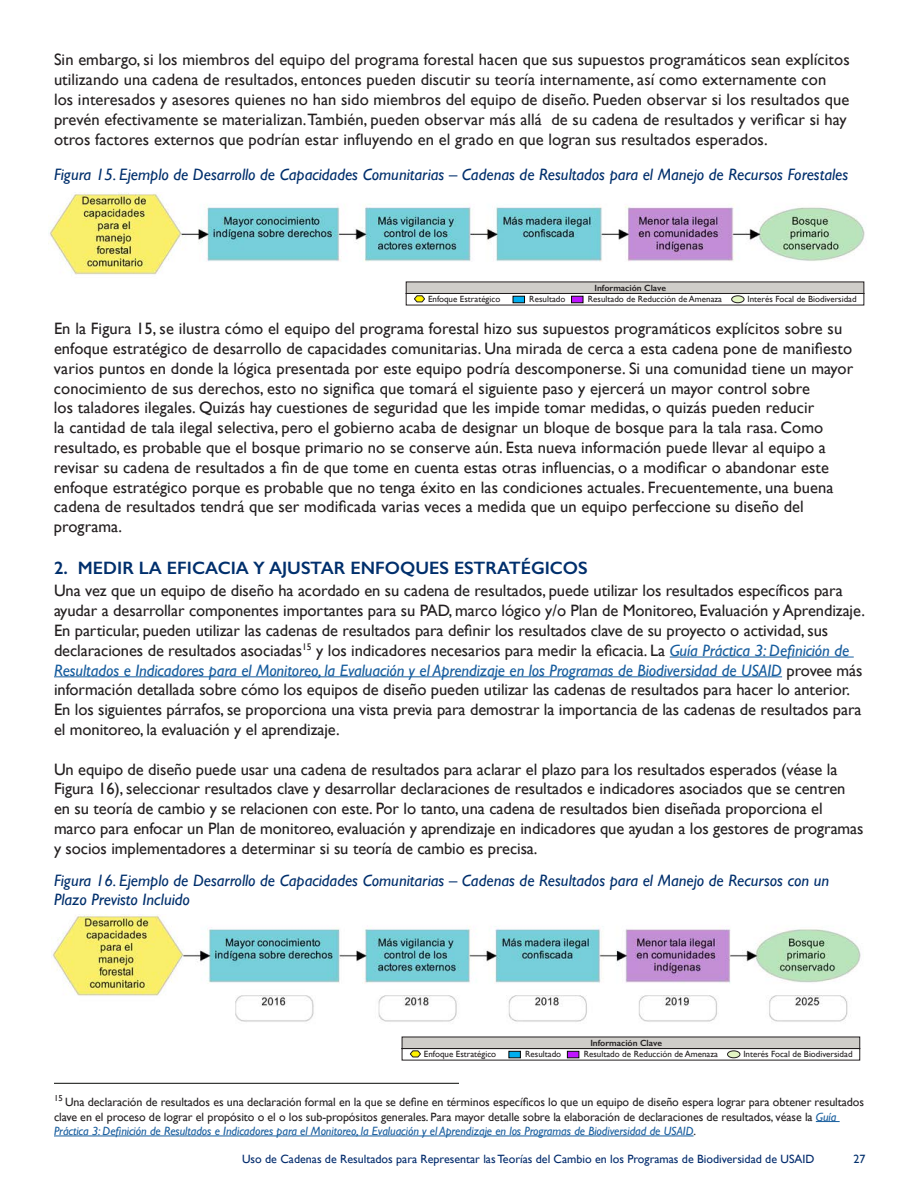
<style>
.page{position:relative;width:918px;height:1188px;background:#fff}
.page>*{position:absolute;margin:0;border:0;box-sizing:border-box;transform-origin:0 0}
.t1{font:600 18px "Gill Sans";color:#002f6c}
.t2{font:16.5px/19.8px "Gill Sans";letter-spacing:.005em;color:#231f20}
.t3{font:italic 16.5px/19.8px "Gill Sans";color:#002f6c}
.t4{font:12px/14.4px "Gill Sans";letter-spacing:-.005em;color:#231f20}
.t5{font:12px "Gill Sans";color:#002a6c}
.t6{font:12px "Gill Sans";color:#002f6c}
.t7{font:9px "Gill Sans";color:#231f20}
.t8{font:600 9px "Gill Sans";color:#231f20}
.s1{font-style:italic;color:#175d9e}
</style>
<div class="page">
<hr style="left:54px;top:1083px;width:405px;height:1px;background:#070906">
<svg style="left:816px;top:1121px;width:24px;height:1px"></svg>
<hr style="left:54px;top:1136px;width:640px;height:1px;background:#175d9e">
<hr style="left:670px;top:657px;width:184px;height:1px;background:#175d9e">
<hr style="left:54px;top:676px;width:728px;height:1px;background:#175d9e">
<img style="left:50px;top:193px;width:815px;height:82px">
<svg style="left:405px;top:281px;width:460px;height:25px"></svg>
<div style="left:732px;top:296px;width:12px;height:7px;background:#e3f5c3;border-radius:50%"></div>
<div style="left:731px;top:296px;width:13px;height:7px;border:1px solid #231f20;border-radius:50%"></div>
<svg style="left:401px;top:1036px;width:459px;height:25px"></svg>
<div style="left:728px;top:1051px;width:12px;height:7px;background:#e3f5c3;border-radius:50%"></div>
<div style="left:727px;top:1051px;width:13px;height:7px;border:1px solid #231f20;border-radius:50%"></div>
<img style="left:53px;top:915px;width:808px;height:107px">
<p class="t2" style="left:54px;top:50px;width:797px">Sin embargo, si los miembros del equipo del programa forestal hacen que sus supuestos programáticos sean explícitos utilizando una cadena de resultados, entonces pueden discutir su teoría internamente, así como externamente con<br>los interesados y asesores quienes no han sido miembros del equipo de diseño. Pueden observar si los resultados que prevén efectivamente se materializan.También, pueden observar más allá de su cadena de resultados y verificar si hay otros factores externos que podrían estar influyendo en el grado en que logran sus resultados esperados.</p>
<p class="t3" style="left:54px;top:164px;width:796px">Figura 15. Ejemplo de Desarrollo de Capacidades Comunitarias – Cadenas de Resultados para el Manejo de Recursos Forestales</p>
<p class="t8" style="left:595px;top:282px;width:73px">Información Clave</p>
<p class="t7" style="left:529px;top:294px;width:38px">Resultado</p>
<p class="t7" style="left:588px;top:294px;width:136px">Resultado de Reducción de Amenaza</p>
<p class="t7" style="left:428px;top:294px;width:74px">Enfoque Estratégico</p>
<p class="t7" style="left:747px;top:294px;width:111px">Interés Focal de Biodiversidad</p>
<p class="t2" style="left:54px;top:319px;width:801px">En la Figura 15, se ilustra cómo el equipo del programa forestal hizo sus supuestos programáticos explícitos sobre su enfoque estratégico de desarrollo de capacidades comunitarias. Una mirada de cerca a esta cadena pone de manifiesto varios puntos en donde la lógica presentada por este equipo podría descomponerse. Si una comunidad tiene un mayor conocimiento de sus derechos, esto no significa que tomará el siguiente paso y ejercerá un mayor control sobre<br>los taladores ilegales. Quizás hay cuestiones de seguridad que les impide tomar medidas, o quizás pueden reducir<br>la cantidad de tala ilegal selectiva, pero el gobierno acaba de designar un bloque de bosque para la tala rasa. Como resultado, es probable que el bosque primario no se conserve aún. Esta nueva información puede llevar al equipo a revisar su cadena de resultados a fin de que tome en cuenta estas otras influencias, o a modificar o abandonar este enfoque estratégico porque es probable que no tenga éxito en las condiciones actuales. Frecuentemente, una buena cadena de resultados tendrá que ser modificada varias veces a medida que un equipo perfeccione su diseño del programa.</p>
<h3 class="t1" style="left:54px;top:557px;width:535px">2. MEDIR LA EFICACIA Y AJUSTAR ENFOQUES ESTRATÉGICOS</h3>
<p class="t2" style="left:54px;top:581px;width:812px">Una vez que un equipo de diseño ha acordado en su cadena de resultados, puede utilizar los resultados específicos para ayudar a desarrollar componentes importantes para su PAD, marco lógico y/o Plan de Monitoreo, Evaluación y Aprendizaje.<br>En particular, pueden utilizar las cadenas de resultados para definir los resultados clave de su proyecto o actividad, sus declaraciones de resultados asociadas<sup>15</sup> y los indicadores necesarios para medir la eficacia. La <span class="s1">Guía Práctica 3: Definición de Resultados e Indicadores para el Monitoreo, la Evaluación y el Aprendizaje en los Programas de Biodiversidad de USAID</span> provee más información detallada sobre cómo los equipos de diseño pueden utilizar las cadenas de resultados para hacer lo anterior.<br>En los siguientes párrafos, se proporciona una vista previa para demostrar la importancia de las cadenas de resultados para el monitoreo, la evaluación y el aprendizaje.</p>
<p class="t2" style="left:54px;top:759px;width:811px">Un equipo de diseño puede usar una cadena de resultados para aclarar el plazo para los resultados esperados (véase la Figura 16), seleccionar resultados clave y desarrollar declaraciones de resultados e indicadores asociados que se centren en su teoría de cambio y se relacionen con este. Por lo tanto, una cadena de resultados bien diseñada proporciona el marco para enfocar un Plan de monitoreo, evaluación y aprendizaje en indicadores que ayudan a los gestores de programas y socios implementadores a determinar si su teoría de cambio es precisa.</p>
<p class="t3" style="left:54px;top:870px;width:777px">Figura 16. Ejemplo de Desarrollo de Capacidades Comunitarias – Cadenas de Resultados para el Manejo de Recursos con un<br>Plazo Previsto Incluido</p>
<p class="t8" style="left:590px;top:1037px;width:73px">Información Clave</p>
<p class="t7" style="left:424px;top:1049px;width:74px">Enfoque Estratégico</p>
<p class="t7" style="left:525px;top:1049px;width:38px">Resultado</p>
<p class="t7" style="left:584px;top:1049px;width:136px">Resultado de Reducción de Amenaza</p>
<p class="t7" style="left:743px;top:1049px;width:111px">Interés Focal de Biodiversidad</p>
<p class="t4" style="left:54px;top:1095px;width:812px"><sup>15</sup> Una declaración de resultados es una declaración formal en la que se define en términos específicos lo que un equipo de diseño espera lograr para obtener resultados clave en el proceso de lograr el propósito o el o los sub-propósitos generales. Para mayor detalle sobre la elaboración de declaraciones de resultados, véase la <span class="s1">Guía<br>Práctica 3: Definición de Resultados e Indicadores para el Monitoreo, la Evaluación y el Aprendizaje en los Programas de Biodiversidad de USAID</span>.</p>
<p class="t5" style="left:242px;top:1152px;width:574px">Uso de Cadenas de Resultados para Representar las Teorías del Cambio en los Programas de Biodiversidad de USAID</p>
<p class="t6" style="left:854px;top:1152px;width:13px">27</p>
</div>
